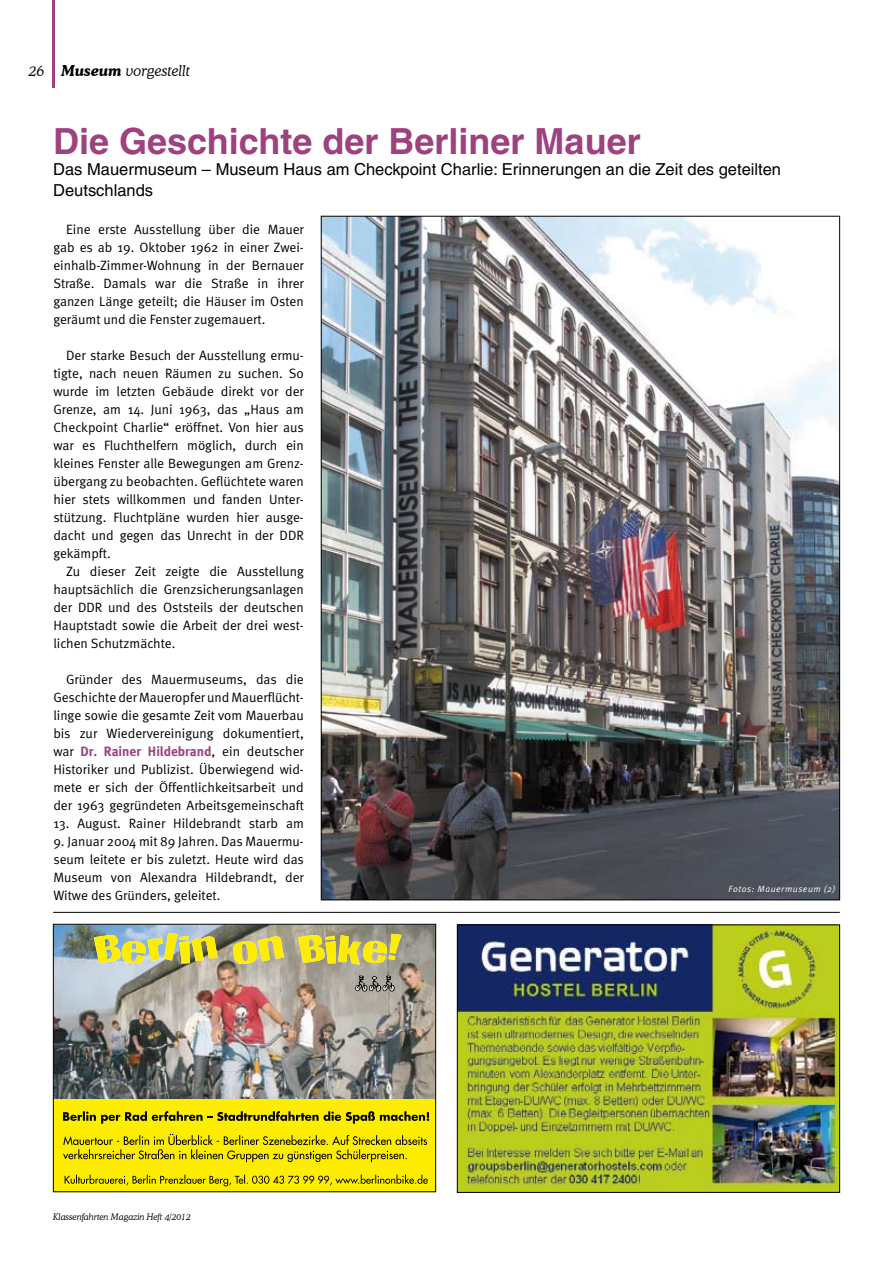
<style>
.page{position:relative;width:893px;height:1263px;background:#fff}
.page>*{position:absolute;margin:0;border:0;box-sizing:border-box;transform-origin:0 0}
.t1{font:700 36px "Helvetica";color:#9d427f}
.t2{font:16.5px/21px "Helvetica";color:#000}
.t3{font:italic 300 15px "Cooper BT";color:#000}
.t4{font:13.5px/18px "Meta Normal";color:#000;text-align:justify}
.t5{font:700 13.5px "Meta";color:#9d427f}
.t6{font:italic 300 9px "Cooper BT";color:#000}
.t7{font:italic 9px "Meta Normal";letter-spacing:.065em;color:#fff}
.s1{font-weight:700}
.s2{font-family:"Meta Normal";font-weight:400;color:#000}
</style>
<div class="page">
<hr style="left:52px;top:0;width:2px;height:88px;background:#9d427f">
<hr style="left:53px;top:912px;width:787px;height:1px;background:#000">
<img style="left:459px;top:927px;width:377px;height:263px">
<div style="left:457px;top:925px;width:383px;height:267px;border:1px solid #000"></div>
<img style="left:323px;top:218px;width:515px;height:680px">
<img style="left:55px;top:926px;width:379px;height:174px">
<img style="left:94px;top:933px;width:307px;height:32px">
<div style="left:53px;top:1100px;width:383px;height:92px;background:#ffed00"></div>
<svg style="left:63px;top:1111px;width:366px;height:13px"></svg>
<svg style="left:65px;top:1175px;width:363px;height:11px"></svg>
<svg style="left:63px;top:1134px;width:364px;height:28px"></svg>
<img style="left:355px;top:975px;width:9px;height:16px">
<svg style="left:356px;top:976px;width:39px;height:16px"></svg>
<div style="left:53px;top:924px;width:383px;height:268px;border:1px solid #000"></div>
<p class="t3" style="left:29px;top:62px;width:17px">26</p>
<p class="t3" style="left:62px;top:62px;width:130px"><span class="s1">Museum</span> vorgestellt</p>
<h1 class="t1" style="left:53px;top:119px;width:589px">Die Geschichte der Berliner Mauer</h1>
<p class="t2" style="left:53px;top:158px;width:729px">Das Mauermuseum – Museum Haus am Checkpoint Charlie: Erinnerungen an die Zeit des geteilten<br>Deutschlands</p>
<p class="t4" style="left:53px;top:220px;width:252px;text-indent:13px">Eine erste Ausstellung über die Mauer gab es ab 19. Oktober 1962 in einer Zwei&shy;einhalb-Zimmer-Wohnung in der Bernauer Straße. Damals war die Straße in ihrer ganzen Länge geteilt; die Häuser im Osten geräumt und die Fenster zugemauert.</p>
<p class="t4" style="left:53px;top:346px;width:252px;text-indent:13px">Der starke Besuch der Ausstellung ermu&shy;tigte, nach neuen Räumen zu suchen. So wurde im letzten Gebäude direkt vor der Grenze, am 14. Juni 1963, das „Haus am Checkpoint Charlie“ eröffnet. Von hier aus war es Fluchthelfern möglich, durch ein kleines Fenster alle Bewegungen am Grenz&shy;übergang zu beobachten. Geflüchtete waren hier stets willkommen und fanden Unter&shy;stützung. Fluchtpläne wurden hier ausge&shy;dacht und gegen das Unrecht in der DDR gekämpft.</p>
<p class="t4" style="left:53px;top:562px;width:252px;text-indent:13px">Zu dieser Zeit zeigte die Ausstellung hauptsächlich die Grenzsicherungsanlagen der DDR und des Oststeils der deutschen Hauptstadt sowie die Arbeit der drei west&shy;lichen Schutzmächte.</p>
<p class="t4" style="left:53px;top:670px;width:252px;text-indent:13px">Gründer des Mauermuseums, das die Geschichte der Maueropfer und Mauerflücht&shy;linge sowie die gesamte Zeit vom Mauerbau bis zur Wiedervereinigung dokumentiert,</p>
<p class="t5" style="left:53px;top:743px;width:252px"><span class="s2">war</span> Dr. Rainer Hildebrand<span class="s2">, ein deutscher</span></p>
<p class="t4" style="left:53px;top:760px;width:252px">Historiker und Publizist. Überwiegend wid&shy;mete er sich der Öffentlichkeitsarbeit und der 1963 gegründeten Arbeitsgemeinschaft</p>
<p class="t4" style="left:53px;top:814px;width:252px">13. August. Rainer Hildebrandt starb am</p>
<p class="t4" style="left:53px;top:832px;width:252px">9. Januar 2004 mit 89 Jahren. Das Mauermu&shy;seum leitete er bis zuletzt. Heute wird das Museum von Alexandra Hildebrandt, der Witwe des Gründers, geleitet.</p>
<p class="t7" style="left:729px;top:883px;width:108px">Fotos: Mauermuseum (2)</p>
<p class="t6" style="left:53px;top:1212px;width:139px">Klassenfahrten Magazin Heft 4/2012</p>
</div>
